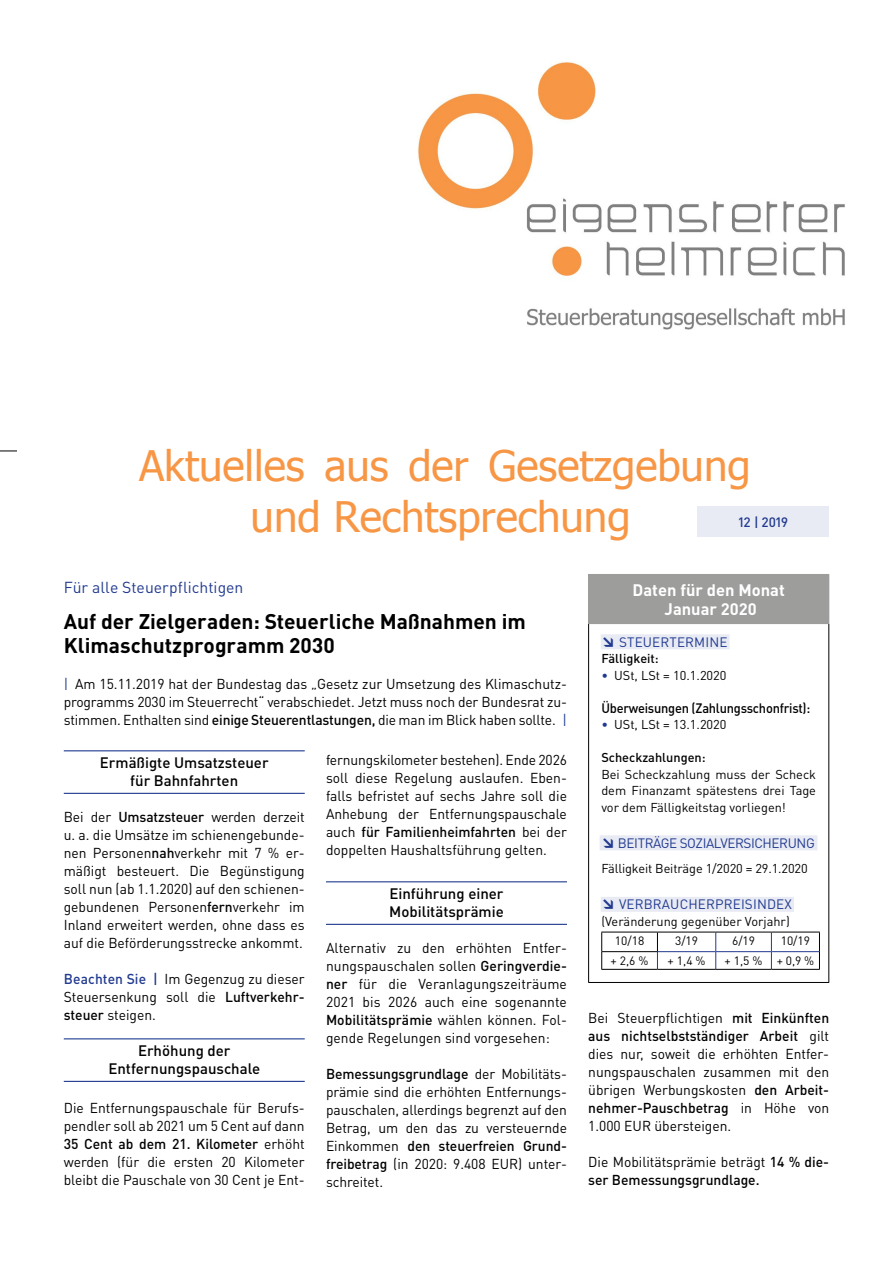
<style>
.page{position:relative;width:893px;height:1263px;background:#fff}
.page>*{position:absolute;margin:0;border:0;box-sizing:border-box;transform-origin:0 0}
.t1{font:42px/51px "Tahoma";color:#f79645;text-align:center}
.t2{font:700 21px/24px "DIN Pro";color:#000}
.t3{font:700 16.5px/19.5px "DIN Pro";color:#fff;text-align:center}
.t4{font:15.75px "DIN Pro";color:#213a8f}
.t5{font:500 15px/18px "DIN Pro";color:#000;text-align:center}
.t6{font:14.25px/18px "DIN Pro";color:#000;text-align:justify}
.t7{font:500 14.25px/18px "DIN Pro";color:#000}
.t8{font:13.5px "DIN Pro";letter-spacing:.01em;color:#213a8f}
.t9{font:500 13.5px "DIN Pro";letter-spacing:-.015em;color:#000;scale:.95 1}
.t10{font:13.5px "DIN Pro";letter-spacing:-.03em;color:#213a8f}
.t11{font:500 13.5px "DIN Pro";color:#213a8f}
.t12{font:12.75px/16.5px "DIN Pro";color:#000;text-align:justify}
.t13{font:500 12.75px "DIN Pro";color:#000}
.t14{font:12px "DIN Pro";color:#000}
.s1{color:#213a8f}
.s2{font-weight:500}
.s3{font-weight:500;color:#213a8f}
.s4{font-weight:900}
.s5{font-weight:400}
</style>
<div class="page">
<svg style="left:0;top:451px;width:17px;height:1px"></svg>
<div style="left:697px;top:506px;width:132px;height:31px;background:#e9ebf4"></div>
<div style="left:589px;top:574px;width:240px;height:50px;background:#9d9d9c"></div>
<hr style="left:588px;top:624px;width:1px;height:358px;background:#000">
<hr style="left:828px;top:624px;width:1px;height:358px;background:#000">
<hr style="left:588px;top:982px;width:241px;height:1px;background:#000">
<hr style="left:588px;top:574px;width:241px;height:1px;background:#9d9d9c">
<hr style="left:588px;top:575px;width:1px;height:48px;background:#9d9d9c">
<hr style="left:588px;top:623px;width:241px;height:1px;background:#9d9d9c">
<div style="left:601px;top:634px;width:129px;height:15px;background:#e9ebf4"></div>
<div style="left:600px;top:835px;width:217px;height:15px;background:#e9ebf4"></div>
<div style="left:601px;top:897px;width:193px;height:15px;background:#e9ebf4"></div>
<hr style="left:601px;top:969px;width:56px;height:1px;background:#000">
<hr style="left:657px;top:969px;width:59px;height:1px;background:#000">
<hr style="left:716px;top:969px;width:55px;height:1px;background:#000">
<hr style="left:771px;top:969px;width:49px;height:1px;background:#000">
<svg style="left:601px;top:932px;width:219px;height:37px"></svg>
<hr style="left:601px;top:951px;width:57px;height:1px;background:#000">
<hr style="left:64px;top:750px;width:241px;height:1px;background:#213a8f">
<hr style="left:64px;top:793px;width:241px;height:1px;background:#213a8f">
<hr style="left:64px;top:1038px;width:241px;height:1px;background:#213a8f">
<hr style="left:64px;top:1081px;width:241px;height:1px;background:#213a8f">
<hr style="left:326px;top:881px;width:241px;height:1px;background:#213a8f">
<hr style="left:326px;top:924px;width:241px;height:1px;background:#213a8f">
<img style="left:417px;top:61px;width:428px;height:269px">
<h1 class="t1" style="left:139px;top:439px;width:613px">Aktuelles aus der Gesetzgebung und Rechtsprechung</h1>
<p class="t11" style="left:738px;top:513px;width:51px">12 | 2019</p>
<p class="t4" style="left:64px;top:577px;width:181px">Für alle Steuerpflichtigen</p>
<h2 class="t2" style="left:64px;top:609px;width:464px">Auf der Zielgeraden: Steuerliche Maßnahmen im<br>Klimaschutzprogramm 2030</h2>
<p class="t6" style="left:64px;top:675px;width:505px"><span class="s1">|</span> Am 15.11.2019 hat der Bundestag das „Gesetz zur Umsetzung des Klimaschutz&shy;programms 2030 im Steuerrecht“ verabschiedet. Jetzt muss noch der Bundesrat zu&shy;stimmen. Enthalten sind <span class="s2">einige Steuerentlastungen,</span> die man im Blick haben sollte. <span class="s1">|</span></p>
<p class="t5" style="left:100px;top:753px;width:170px">Ermäßigte Umsatzsteuer für Bahnfahrten</p>
<p class="t6" style="left:64px;top:808px;width:242px">Bei der <span class="s2">Umsatzsteuer</span> werden derzeit u. a. die Umsätze im schienengebunde&shy;nen Personen<span class="s2">nah</span>verkehr mit 7 % er&shy;mäßigt besteuert. Die Begünstigung soll nun (ab 1.1.2020) auf den schienen&shy;gebundenen Personen<span class="s2">fern</span>verkehr im Inland erweitert werden, ohne dass es auf die Beförderungsstrecke ankommt.</p>
<p class="t6" style="left:64px;top:970px;width:242px"><span class="s3">Beachten Sie |</span> Im Gegenzug zu dieser Steuersenkung soll die <span class="s2">Luftverkehr&shy;steuer</span> steigen.</p>
<p class="t5" style="left:108px;top:1041px;width:153px">Erhöhung der<br>Entfernungspauschale</p>
<p class="t6" style="left:64px;top:1099px;width:242px">Die Entfernungspauschale für Berufs&shy;pendler soll ab 2021 um 5 Cent auf dann <span class="s2">35 Cent ab dem 21. Kilometer</span> erhöht werden (für die ersten 20 Kilometer bleibt die Pauschale von 30 Cent je Ent-</p>
<p class="t6" style="left:326px;top:750px;width:242px">fernungskilometer bestehen). Ende 2026 soll diese Regelung auslaufen. Eben&shy;falls befristet auf sechs Jahre soll die Anhebung der Entfernungspauschale auch <span class="s2">für Familienheimfahrten</span> bei der doppelten Haushaltsführung gelten.</p>
<p class="t5" style="left:389px;top:884px;width:116px;text-align:left">Einführung einer<br>Mobilitätsprämie</p>
<p class="t6" style="left:326px;top:939px;width:242px">Alternativ zu den erhöhten Entfer&shy;nungspauschalen sollen <span class="s2">Geringverdie&shy;ner</span> für die Veranlagungszeiträume 2021 bis 2026 auch eine sogenannte <span class="s2">Mobilitätsprämie</span> wählen können. Fol&shy;gende Regelungen sind vorgesehen:</p>
<p class="t6" style="left:326px;top:1065px;width:242px"><span class="s2">Bemessungsgrundlage</span> der Mobilitäts&shy;prämie sind die erhöhten Entfernungs&shy;pauschalen, allerdings begrenzt auf den Betrag, um den das zu versteuernde Einkommen <span class="s2">den steuerfreien Grund&shy;freibetrag</span> (in 2020: 9.408 EUR) unter&shy;schreitet.</p>
<p class="t3" style="left:633px;top:579px;width:154px">Daten für den Monat<br>Januar 2020</p>
<p class="t8" style="left:601px;top:633px;width:128px"><span class="s4">↘</span> STEUERTERMINE</p>
<p class="t13" style="left:601px;top:650px;width:59px">Fälligkeit:</p>
<p class="t12" style="left:601px;top:666px;width:127px"><span class="s1">•</span> USt, LSt = 10.1.2020</p>
<p class="t9" style="left:601px;top:699px;width:221px">Überweisungen (Zahlungsschonfrist):</p>
<p class="t12" style="left:601px;top:716px;width:127px"><span class="s1">•</span> USt, LSt = 13.1.2020</p>
<p class="t13" style="left:601px;top:749px;width:106px">Scheckzahlungen:</p>
<p class="t12" style="left:601px;top:765px;width:216px">Bei Scheckzahlung muss der Scheck dem Finanzamt spätestens drei Tage vor dem Fälligkeitstag vorliegen!</p>
<p class="t10" style="left:601px;top:834px;width:215px"><span class="s4">↘</span> BEITRÄGE SOZIALVERSICHERUNG</p>
<p class="t12" style="left:601px;top:860px;width:208px">Fälligkeit Beiträge 1/2020 = 29.1.2020</p>
<p class="t8" style="left:601px;top:895px;width:192px"><span class="s4">↘</span> VERBRAUCHERPREISINDEX</p>
<p class="t12" style="left:601px;top:912px;width:190px">(Veränderung gegenüber Vorjahr)</p>
<p class="t14" style="left:615px;top:933px;width:31px">10/18</p>
<p class="t14" style="left:675px;top:933px;width:25px">3/19</p>
<p class="t14" style="left:732px;top:933px;width:25px">6/19</p>
<p class="t14" style="left:781px;top:933px;width:31px">10/19</p>
<p class="t14" style="left:611px;top:952px;width:39px">+ 2,6 %</p>
<p class="t14" style="left:668px;top:952px;width:39px">+ 1,4 %</p>
<p class="t14" style="left:725px;top:952px;width:91px">+ 1,5 % + 0,9 %</p>
<p class="t6" style="left:588px;top:1008px;width:242px">Bei Steuerpflichtigen <span class="s2">mit Einkünften aus nichtselbstständiger Arbeit</span> gilt dies nur, soweit die erhöhten Entfer&shy;nungspauschalen zusammen mit den übrigen Werbungskosten <span class="s2">den Arbeit&shy;nehmer-Pauschbetrag</span> in Höhe von 1.000 EUR übersteigen.</p>
<p class="t7" style="left:588px;top:1152px;width:242px"><span class="s5">Die Mobilitätsprämie beträgt</span> 14 % die&shy;ser Bemessungsgrundlage.</p>
</div>
